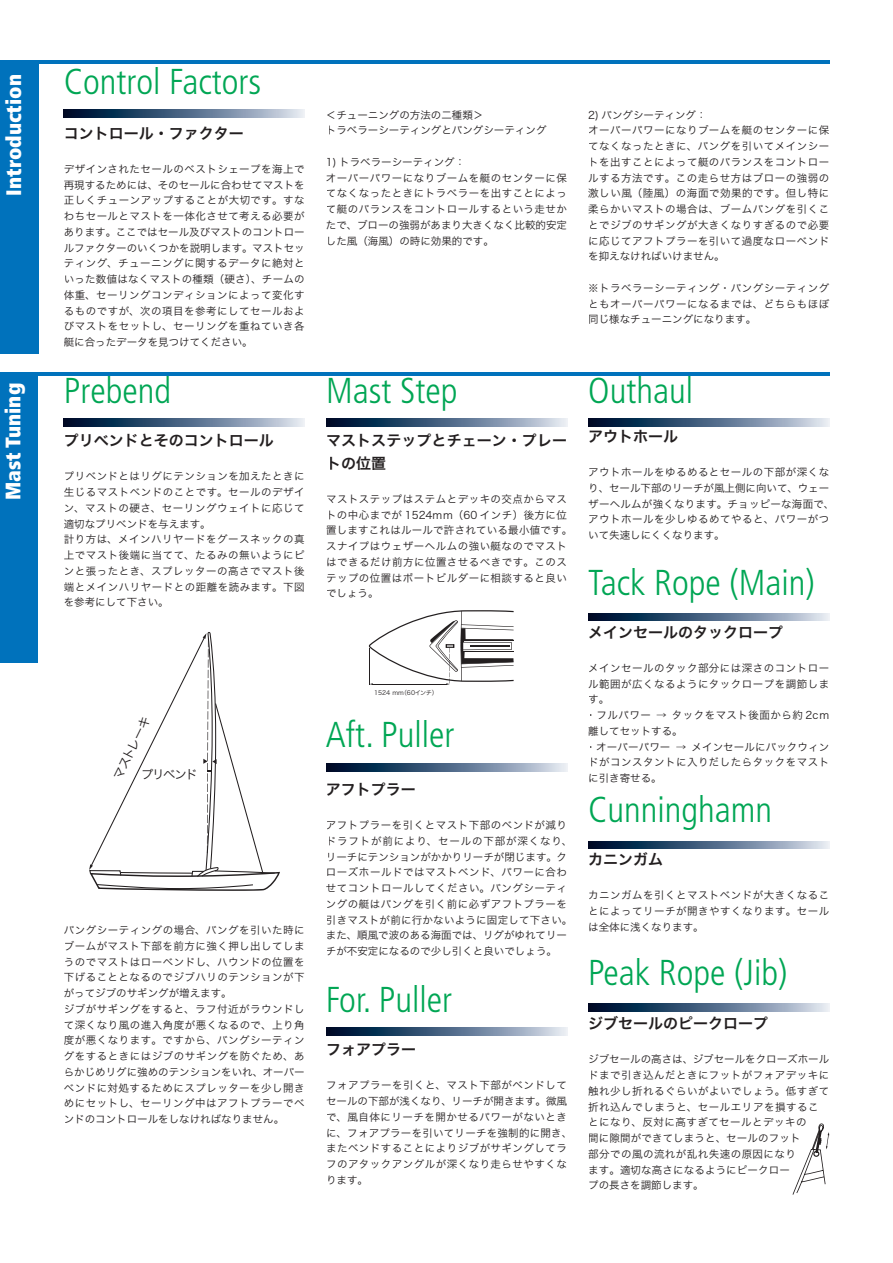
<style>
.page{position:relative;width:893px;height:1263px;background:#fff}
.page>*{position:absolute;margin:0;border:0;box-sizing:border-box;transform-origin:0 0}
.t1{font:300 condensed 36px "Frutiger";color:#00a654}
.t2{font:900 condensed 21px "Frutiger";color:#fff}
.t3{font:15px/22.5px "Hira Kaku Pro W6";color:#231f20}
.t4{font:12.45px "Hira Kaku Pro W3";letter-spacing:-.11em;color:#231f20}
.t5{font:10.5px/15.8px "Hira Kaku Pro W3";letter-spacing:.045em;color:#231f20}
.t6{font:10.5px/15.8px "Hira Kaku Pro W3";letter-spacing:.02em;color:#231f20}
.t7{font:10.5px/15.8px "Hira Kaku Pro W3";color:#231f20}
.t8{font:6.15px "Hira Kaku Pro W3";color:#231f20}
</style>
<div class="page">
<div style="left:0;top:64px;width:38px;height:290px;background:#0072bc"></div>
<hr style="left:0;top:61px;width:829px;height:3px;background:#0072bc">
<svg style="left:64px;top:109px;width:241px;height:8px;background:#566d89"></svg>
<svg style="left:64px;top:418px;width:241px;height:8px;background:#566d89"></svg>
<svg style="left:326px;top:418px;width:241px;height:8px;background:#566d88"></svg>
<svg style="left:326px;top:764px;width:241px;height:7px;background:#566d88"></svg>
<div style="left:0;top:372px;width:38px;height:290px;background:#0072bc"></div>
<svg style="left:369px;top:610px;width:145px;height:75px"></svg>
<svg style="left:326px;top:1027px;width:241px;height:8px;background:#566d88"></svg>
<hr style="left:0;top:372px;width:829px;height:4px;background:#0072bc">
<svg style="left:89px;top:632px;width:191px;height:259px"></svg>
<svg style="left:588px;top:418px;width:241px;height:8px;background:#566d88"></svg>
<svg style="left:588px;top:841px;width:241px;height:8px;background:#566d88"></svg>
<svg style="left:588px;top:613px;width:241px;height:8px;background:#566d88"></svg>
<svg style="left:792px;top:1123px;width:37px;height:72px"></svg>
<svg style="left:588px;top:1003px;width:241px;height:8px;background:#566d88"></svg>
<h2 class="t2" style="left:1px;top:196px;width:123px;rotate:-90deg">Introduction</h2>
<h2 class="t2" style="left:0;top:500px;width:119px;rotate:-90deg">Mast Tuning</h2>
<h1 class="t1" style="left:64px;top:61px;width:199px">Control Factors</h1>
<p class="t7" style="left:326px;top:106px;width:222px">＜チューニングの方法の二種類＞<br>トラベラーシーティングとバングシーティング</p>
<p class="t5" style="left:326px;top:153px;width:243px">1) トラベラーシーティング：<br>オーバーパワーになりブームを艇のセンターに保てなくなったときにトラベラーを出すことによって艇のバランスをコントロールするという走せかたで、ブローの強弱があまり大きくなく比較的安定した風（海風）の時に効果的です。</p>
<h3 class="t3" style="left:64px;top:121px;width:182px">コントロール・ファクター</h3>
<p class="t5" style="left:64px;top:160px;width:242px;text-align:justify">デザインされたセールのベストシェープを海上で再現するためには、そのセールに合わせてマストを正しくチューンアップすることが大切です。すなわちセールとマストを一体化させて考える必要があります。ここではセール及びマストのコントロールファクターのいくつかを説明します。マストセッティング、チューニングに関するデータに絶対といった数値はなくマストの種類（硬さ）、チームの体重、セーリングコンディションによって変化するものですが、次の項目を参考にしてセールおよびマストをセットし、セーリングを重ねていき各艇に合ったデータを見つけてください。</p>
<h1 class="t1" style="left:64px;top:370px;width:109px">Prebend</h1>
<h1 class="t1" style="left:326px;top:370px;width:133px">Mast Step</h1>
<h3 class="t3" style="left:64px;top:429px;width:212px">プリベンドとそのコントロール</h3>
<p class="t5" style="left:64px;top:468px;width:242px">プリベンドとはリグにテンションを加えたときに生じるマストベンドのことです。セールのデザイン、マストの硬さ、セーリングウェイトに応じて適切なプリベンドを与えます。<br>計り方は、メインハリヤードをグースネックの真上でマスト後端に当てて、たるみの無いようにピンと張ったとき、スプレッターの高さでマスト後端とメインハリヤードとの距離を読みます。下図を参考にして下さい。</p>
<h3 class="t3" style="left:326px;top:429px;width:243px">マストステップとチェーン・プレートの位置</h3>
<p class="t5" style="left:326px;top:490px;width:248px">マストステップはステムとデッキの交点からマストの中心までが 1524mm（60 インチ）後方に位置しますこれはルールで許されている最小値です。スナイプはウェザーヘルムの強い艇なのでマストはできるだけ前方に位置させるべきです。このステップの位置はボートビルダーに相談すると良いでしょう。</p>
<p class="t4" style="left:107px;top:774px;width:70px;rotate:-64deg">マストレーキ</p>
<p class="t4" style="left:141px;top:764px;width:58px">プリベンド</p>
<p class="t5" style="left:64px;top:922px;width:242px">バングシーティングの場合、バングを引いた時にブームがマスト下部を前方に強く押し出してしまうのでマストはローベンドし、ハウンドの位置を下げることとなるのでジブハリのテンションが下がってジブのサギングが増えます。<br>ジブがサギングをすると、ラフ付近がラウンドして深くなり風の進入角度が悪くなるので、上り角度が悪くなります。ですから、バングシーティングをするときにはジブのサギングを防ぐため、あらかじめリグに強めのテンションをいれ、オーバーベンドに対処するためにスプレッターを少し開きめにセットし、セーリング中はアフトプラーでベンドのコントロールをしなければなりません。</p>
<p class="t8" style="left:374px;top:687px;width:65px">1524 mm（60インチ）</p>
<h1 class="t1" style="left:326px;top:714px;width:130px">Aft. Puller</h1>
<h3 class="t3" style="left:326px;top:777px;width:91px">アフトプラー</h3>
<p class="t5" style="left:326px;top:816px;width:248px">アフトプラーを引くとマスト下部のベンドが減りドラフトが前により、セールの下部が深くなり、リーチにテンションがかかりリーチが閉じます。クローズホールドではマストベンド、パワーに合わせてコントロールしてください。バングシーティングの艇はバングを引く前に必ずアフトプラーを引きマストが前に行かないように固定して下さい。また、順風で波のある海面では、リグがゆれてリーチが不安定になるので少し引くと良いでしょう。</p>
<h1 class="t1" style="left:326px;top:979px;width:128px">For. Puller</h1>
<h3 class="t3" style="left:326px;top:1037px;width:91px">フォアプラー</h3>
<p class="t5" style="left:326px;top:1077px;width:248px">フォアプラーを引くと、マスト下部がベンドしてセールの下部が浅くなり、リーチが開きます。微風で、風自体にリーチを開かせるパワーがないときに、フォアプラーを引いてリーチを強制的に開き、またベンドすることによりジブがサギングしてラフのアタックアングルが深くなり走らせやすくなります。</p>
<p class="t5" style="left:588px;top:106px;width:242px">2) バングシーティング：<br>オーバーパワーになりブームを艇のセンターに保てなくなったときに、バングを引いてメインシートを出すことによって艇のバランスをコントロールする方法です。この走らせ方はブローの強弱の激しい風（陸風）の海面で効果的です。但し特に柔らかいマストの場合は、ブームバングを引くことでジブのサギングが大きくなりすぎるので必要に応じてアフトプラーを引いて過度なローベンドを抑えなければいけません。</p>
<p class="t5" style="left:588px;top:279px;width:242px;text-align:justify">※トラベラーシーティング・バングシーティングともオーバーパワーになるまでは、どちらもほぼ同じ様なチューニングになります。</p>
<h1 class="t1" style="left:588px;top:370px;width:106px">Outhaul</h1>
<h3 class="t3" style="left:588px;top:424px;width:91px">アウトホール</h3>
<p class="t6" style="left:588px;top:463px;width:248px">アウトホールをゆるめるとセールの下部が深くなり、セール下部のリーチが風上側に向いて、ウェーザーヘルムが強くなります。チョッピーな海面で、アウトホールを少しゆるめてやると、パワーがついて失速しにくくなります。</p>
<h1 class="t1" style="left:588px;top:562px;width:228px">Tack Rope (Main)</h1>
<h3 class="t3" style="left:588px;top:620px;width:197px">メインセールのタックロープ</h3>
<p class="t5" style="left:586px;top:659px;width:245px">メインセールのタック部分には深さのコントロール範囲が広くなるようにタックロープを調節します。<br>・フルパワー → タックをマスト後面から約 2cm離してセットする。<br>・オーバーパワー → メインセールにバックウィンドがコンスタントに入りだしたらタックをマストに引き寄せる。</p>
<h1 class="t1" style="left:588px;top:789px;width:186px">Cunninghamn</h1>
<h3 class="t3" style="left:588px;top:847px;width:76px">カニンガム</h3>
<p class="t5" style="left:588px;top:886px;width:242px;text-align:justify">カニンガムを引くとマストベンドが大きくなることによってリーチが開きやすくなります。セールは全体に浅くなります。</p>
<h1 class="t1" style="left:588px;top:952px;width:201px">Peak Rope (Jib)</h1>
<h3 class="t3" style="left:588px;top:1012px;width:181px">ジブセールのピークロープ</h3>
<p class="t5" style="left:588px;top:1051px;width:242px">ジブセールの高さは、ジブセールをクローズホールドまで引き込んだときにフットがフォアデッキに触れ少し折れるぐらいがよいでしょう。低すぎて折れ込んでしまうと、セールエリアを損することになり、反対に高すぎてセールとデッキの<br>間に隙間ができてしまうと、セールのフット<br>部分での風の流れが乱れ失速の原因になり<br>ます。適切な高さになるようにピークロー<br>プの長さを調節します。</p>
</div>
